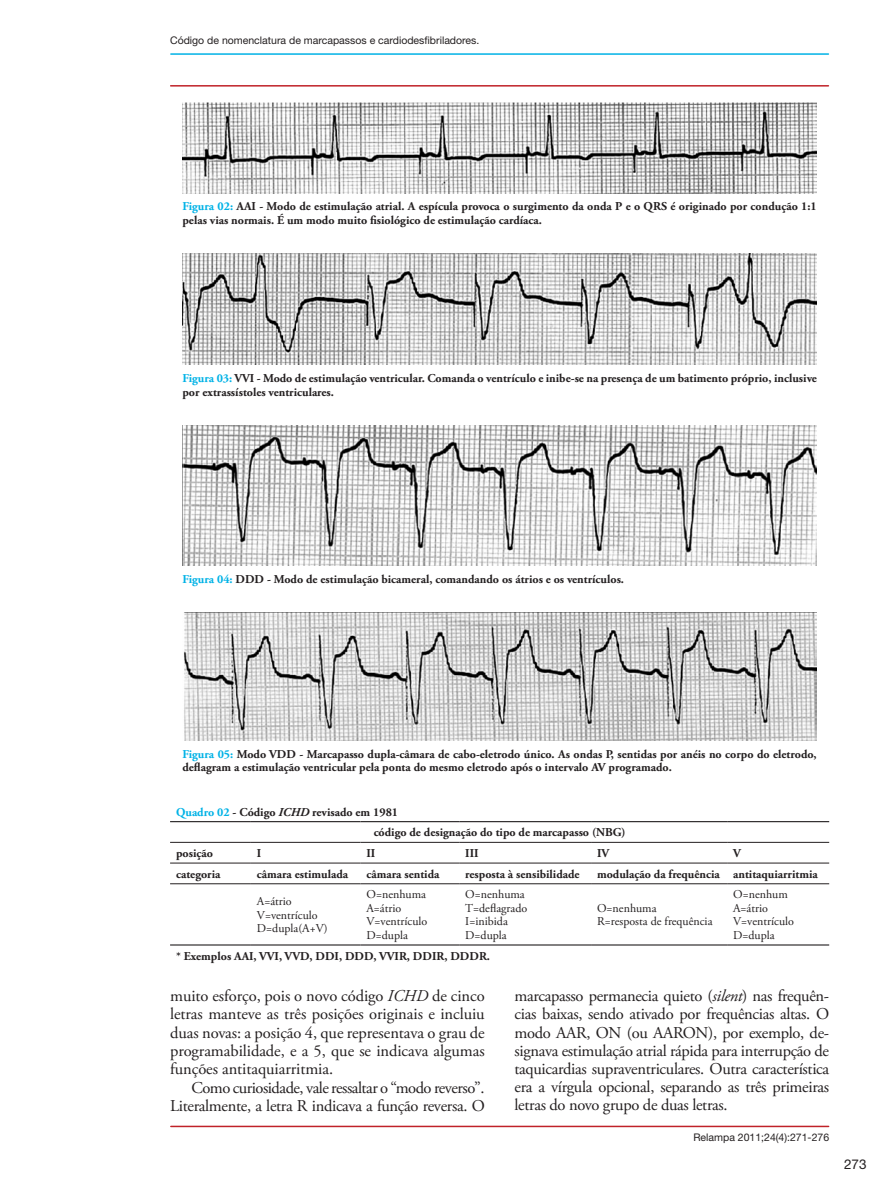
<style>
.page{position:relative;width:893px;height:1191px;background:#fff}
.page>*{position:absolute;margin:0;border:0;box-sizing:border-box;transform-origin:0 0}
.t1{font:16.5px/18.1px "Adobe Garamond Pro";letter-spacing:-.02em;color:#231f20;text-align:justify}
.t2{font:13.5px "Helvetica Neue";color:#231f20}
.t3{font:700 12px/13.5px "Adobe Garamond Pro";color:#231f20}
.t4{font:12px/13.5px "Adobe Garamond Pro";color:#231f20}
.t5{font:10.5px "Helvetica Neue";color:#231f20}
.s1{color:#00b2e6}
.s2{font-style:italic}
</style>
<div class="page">
<hr style="left:171px;top:53px;width:657px;height:2px;background:#00b2e6">
<hr style="left:171px;top:85px;width:657px;height:2px;background:#c02228">
<hr style="left:171px;top:1125px;width:658px;height:2px;background:#c02228">
<hr style="left:170px;top:842px;width:81px;height:1px;background:#231f20">
<hr style="left:251px;top:842px;width:109px;height:1px;background:#231f20">
<hr style="left:360px;top:842px;width:99px;height:1px;background:#231f20">
<hr style="left:459px;top:842px;width:132px;height:1px;background:#231f20">
<hr style="left:591px;top:842px;width:136px;height:1px;background:#231f20">
<hr style="left:727px;top:842px;width:102px;height:1px;background:#231f20">
<hr style="left:170px;top:862px;width:81px;height:1px;background:#231f20">
<hr style="left:251px;top:862px;width:109px;height:1px;background:#231f20">
<hr style="left:360px;top:862px;width:99px;height:1px;background:#231f20">
<hr style="left:459px;top:862px;width:132px;height:1px;background:#231f20">
<hr style="left:591px;top:862px;width:136px;height:1px;background:#231f20">
<hr style="left:727px;top:862px;width:102px;height:1px;background:#231f20">
<hr style="left:170px;top:883px;width:81px;height:1px;background:#231f20">
<hr style="left:251px;top:883px;width:109px;height:1px;background:#231f20">
<hr style="left:360px;top:883px;width:99px;height:1px;background:#231f20">
<hr style="left:459px;top:883px;width:132px;height:1px;background:#231f20">
<hr style="left:591px;top:883px;width:136px;height:1px;background:#231f20">
<hr style="left:727px;top:883px;width:102px;height:1px;background:#231f20">
<hr style="left:170px;top:821px;width:81px;height:1px;background:#231f20">
<hr style="left:251px;top:821px;width:109px;height:1px;background:#231f20">
<hr style="left:360px;top:821px;width:99px;height:1px;background:#231f20">
<hr style="left:459px;top:821px;width:132px;height:1px;background:#231f20">
<hr style="left:591px;top:821px;width:136px;height:1px;background:#231f20">
<hr style="left:727px;top:821px;width:102px;height:1px;background:#231f20">
<hr style="left:170px;top:944px;width:81px;height:1px;background:#231f20">
<hr style="left:251px;top:944px;width:109px;height:1px;background:#231f20">
<hr style="left:360px;top:944px;width:99px;height:1px;background:#231f20">
<hr style="left:459px;top:944px;width:132px;height:1px;background:#231f20">
<hr style="left:591px;top:944px;width:136px;height:1px;background:#231f20">
<hr style="left:727px;top:944px;width:102px;height:1px;background:#231f20">
<img style="left:182px;top:102px;width:635px;height:91px">
<img style="left:182px;top:253px;width:635px;height:112px">
<img style="left:182px;top:426px;width:635px;height:139px">
<img style="left:184px;top:612px;width:633px;height:128px">
<p class="t5" style="left:170px;top:34px;width:311px">Código de nomenclatura de marcapassos e cardiodesfibriladores.</p>
<p class="t3" style="left:182px;top:200px;width:636px"><span class="s1">Figura 02:</span> AAI - Modo de estimulação atrial. A espícula provoca o surgimento da onda P e o QRS é originado por condução 1:1 pelas vias normais. É um modo muito fisiológico de estimulação cardíaca.</p>
<p class="t3" style="left:182px;top:372px;width:636px"><span class="s1">Figura 03:</span> VVI - Modo de estimulação ventricular. Comanda o ventrículo e inibe-se na presença de um batimento próprio, inclusive por extrassístoles ventriculares.</p>
<p class="t3" style="left:182px;top:572px;width:443px"><span class="s1">Figura 04:</span> DDD - Modo de estimulação bicameral, comandando os átrios e os ventrículos.</p>
<p class="t3" style="left:182px;top:747px;width:636px"><span class="s1">Figura 05:</span> Modo VDD - Marcapasso dupla-câmara de cabo-eletrodo único. As ondas P, sentidas por anéis no corpo do eletrodo, deflagram a estimulação ventricular pela ponta do mesmo eletrodo após o intervalo AV programado.</p>
<p class="t3" style="left:176px;top:805px;width:224px"><span class="s1">Quadro 02</span> - Código <span class="s2">ICHD</span> revisado em 1981</p>
<p class="t3" style="left:374px;top:826px;width:253px">código de designação do tipo de marcapasso (NBG)</p>
<p class="t3" style="left:176px;top:846px;width:38px">posição</p>
<p class="t3" style="left:257px;top:846px;width:6px">I</p>
<p class="t3" style="left:366px;top:846px;width:10px">II</p>
<p class="t3" style="left:465px;top:846px;width:15px">III</p>
<p class="t3" style="left:597px;top:846px;width:14px">IV</p>
<p class="t3" style="left:733px;top:846px;width:9px">V</p>
<p class="t3" style="left:176px;top:867px;width:46px">categoria</p>
<p class="t3" style="left:257px;top:867px;width:93px">câmara estimulada</p>
<p class="t3" style="left:366px;top:867px;width:74px">câmara sentida</p>
<p class="t3" style="left:465px;top:867px;width:116px">resposta à sensibilidade</p>
<p class="t3" style="left:597px;top:867px;width:222px">modulação da frequência antitaquiarritmia</p>
<p class="t4" style="left:257px;top:895px;width:72px">A=átrio<br>V=ventrículo<br>D=dupla(A+V)</p>
<p class="t4" style="left:366px;top:888px;width:62px">O=nenhuma<br>A=átrio<br>V=ventrículo<br>D=dupla</p>
<p class="t4" style="left:465px;top:888px;width:64px">O=nenhuma<br>T=deflagrado<br>I=inibida<br>D=dupla</p>
<p class="t4" style="left:733px;top:888px;width:62px">O=nenhum<br>A=átrio<br>V=ventrículo<br>D=dupla</p>
<p class="t4" style="left:597px;top:902px;width:117px">O=nenhuma<br>R=resposta de frequência</p>
<p class="t3" style="left:176px;top:949px;width:315px">* Exemplos AAI, VVI, VVD, DDI, DDD, VVIR, DDIR, DDDR.</p>
<h1 class="t1" style="left:170px;top:987px;width:316px">muito esforço, pois o novo código <span class="s2">ICHD</span> de cinco letras manteve as três posições originais e incluiu duas novas: a posição 4, que representava o grau de programabilidade, e a 5, que se indicava algumas funções antitaquiarritmia.</h1>
<h1 class="t1" style="left:170px;top:1078px;width:316px;text-align:right">Como curiosidade, vale ressaltar o “modo reverso”.<br>Literalmente, a letra R indicava a função reversa. O</h1>
<p class="t1" style="left:514px;top:987px;width:316px;text-align:left">marcapasso permanecia quieto (<span class="s2">silent</span>) nas frequên&shy;cias baixas, sendo ativado por frequências altas. O modo AAR, ON (ou AARON), por exemplo, de----- signava estimulação atrial rápida para interrupção de taquicardias supraventriculares. Outra característica era a vírgula opcional, separando as três primeiras letras do novo grupo de duas letras.</p>
<p class="t5" style="left:693px;top:1131px;width:137px">Relampa 2011;24(4):271-276</p>
<p class="t2" style="left:844px;top:1155px;width:24px">273</p>
</div>
